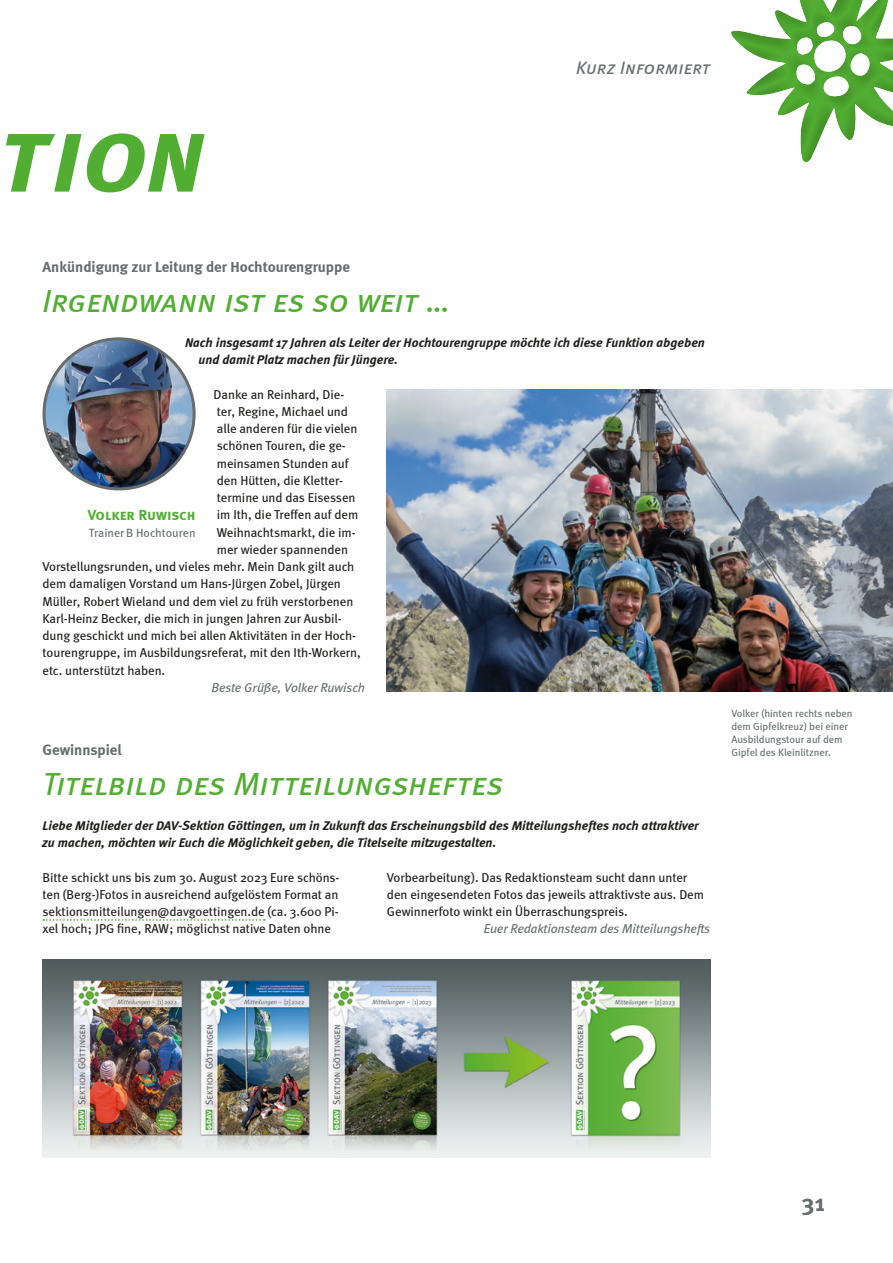
<style>
.page{position:relative;width:893px;height:1263px;background:#fff}
.page>*{position:absolute;margin:0;border:0;box-sizing:border-box;transform-origin:0 0}
.t1{font:105px "Meta Bold Italic Caps";color:#52ae32}
.t2{font:31.95px "Meta Book Italic Caps";color:#52ae32}
.t3{font:24px "Meta Bold Caps";color:#676c6e}
.t4{font:18px "Meta Book Italic Caps";letter-spacing:.01em;color:#676c6e}
.t5{font:700 15px "Meta";color:#676c6e}
.t6{font:15px "Meta Bold Caps";letter-spacing:-.005em;color:#52ae32}
.t7{font:12.9px/17.2px "Meta";letter-spacing:-.005em;color:#1d1d1b;text-align:justify}
.t8{font:italic 700 12.9px/17.2px "Meta";letter-spacing:.005em;color:#1d1d1b}
.t9{font:italic 12.9px "Meta";letter-spacing:-.005em;color:#676c6e}
.t10{font:12px "Meta Book LF";letter-spacing:.005em;color:#676c6e}
.t11{font:10.5px/12.8px "Meta";letter-spacing:-.005em;color:#676c6e}
</style>
<div class="page">
<div style="left:727px;top:0;width:166px;height:165px;background:#1d1d1b;opacity:.25"></div>
<img style="left:44px;top:339px;width:150px;height:150px;border-radius:75px">
<div style="left:43px;top:337px;width:153px;height:153px;border:3px solid #676c6e;border-radius:50%"></div>
<img style="left:387px;top:389px;width:506px;height:303px">
<svg style="left:43px;top:919px;width:222px;height:2px"></svg>
<img style="left:43px;top:959px;width:667px;height:199px">
<h1 class="t1" style="left:1px;top:93px;width:207px">tion</h1>
<h3 class="t4" style="left:576px;top:57px;width:135px">Kurz Informiert</h3>
<p class="t5" style="left:43px;top:258px;width:309px">Ankündigung zur Leitung der Hochtourengruppe</p>
<h2 class="t2" style="left:43px;top:283px;width:410px">Irgendwann ist es so weit …</h2>
<p class="t8" style="left:199px;top:334px;width:508px;text-indent:-14px">Nach insgesamt 17 Jahren als Leiter der Hochtourengruppe möchte ich diese Funktion abgeben und damit Platz machen für Jüngere.</p>
<p class="t7" style="left:214px;top:385px;width:132px">Danke an Reinhard, Die-</p>
<p class="t7" style="left:217px;top:403px;width:133px">ter, Regine, Michael und</p>
<p class="t7" style="left:217px;top:420px;width:142px">alle anderen für die vielen</p>
<p class="t7" style="left:217px;top:437px;width:130px">schönen Touren, die ge-</p>
<p class="t7" style="left:217px;top:454px;width:133px">meinsamen Stunden auf</p>
<p class="t7" style="left:217px;top:472px;width:128px">den Hütten, die Kletter-</p>
<p class="t7" style="left:217px;top:489px;width:140px">termine und das Eisessen</p>
<p class="t7" style="left:217px;top:506px;width:143px">im Ith, die Treffen auf dem</p>
<p class="t7" style="left:217px;top:523px;width:140px">Weihnachtsmarkt, die im-</p>
<p class="t7" style="left:217px;top:541px;width:133px">mer wieder spannenden</p>
<p class="t7" style="left:43px;top:558px;width:313px">Vorstellungsrunden, und vieles mehr. Mein Dank gilt auch</p>
<p class="t7" style="left:43px;top:575px;width:300px">dem damaligen Vorstand um Hans-Jürgen Zobel, Jürgen</p>
<p class="t7" style="left:43px;top:592px;width:312px">Müller, Robert Wieland und dem viel zu früh verstorbenen</p>
<p class="t7" style="left:43px;top:610px;width:301px">Karl-Heinz Becker, die mich in jungen Jahren zur Ausbil-</p>
<p class="t7" style="left:43px;top:627px;width:315px">dung geschickt und mich bei allen Aktivitäten in der Hoch-</p>
<p class="t7" style="left:43px;top:644px;width:320px">tourengruppe, im Ausbildungsreferat, mit den Ith-Workern,</p>
<p class="t7" style="left:43px;top:661px;width:124px">etc. unterstützt haben.</p>
<p class="t9" style="left:212px;top:680px;width:155px">Beste Grüße, Volker Ruwisch</p>
<p class="t6" style="left:88px;top:506px;width:109px">Volker Ruwisch</p>
<p class="t10" style="left:89px;top:525px;width:108px">TrainerB Hochtouren</p>
<p class="t5" style="left:43px;top:741px;width:81px">Gewinnspiel</p>
<h2 class="t2" style="left:43px;top:766px;width:462px">Titelbild des Mitteilungsheftes</h2>
<p class="t8" style="left:43px;top:817px;width:658px">Liebe Mitglieder der DAV-Sektion Göttingen, um in Zukunft das Erscheinungsbild des Mitteilungsheftes noch attraktiver zu machen, möchten wir Euch die Möglichkeit geben, die Titelseite mitzugestalten.</p>
<p class="t7" style="left:43px;top:868px;width:299px">Bitte schickt uns bis zum 30. August 2023 Eure schöns&shy;ten (Berg-)Fotos in ausreichend aufgelöstem Format an sektionsmitteilungen@davgoettingen.de (ca. 3.600 Pi&shy;xel hoch; JPG fine, RAW; möglichst native Daten ohne</p>
<p class="t7" style="left:387px;top:868px;width:319px;text-align:left">Vorbearbeitung). Das Redaktionsteam sucht dann unter den eingesendeten Fotos das jeweils attraktivste aus. Dem<br>Gewinnerfoto winkt ein Überraschungspreis.</p>
<p class="t9" style="left:484px;top:921px;width:228px">Euer Redaktionsteam des Mitteilungshefts</p>
<p class="t11" style="left:731px;top:707px;width:123px">Volker (hinten rechts neben dem Gipfelkreuz) bei einer<br>Ausbildungstour auf dem<br>Gipfel des Kleinlitzner.</p>
<h3 class="t3" style="left:802px;top:1188px;width:25px">31</h3>
</div>
